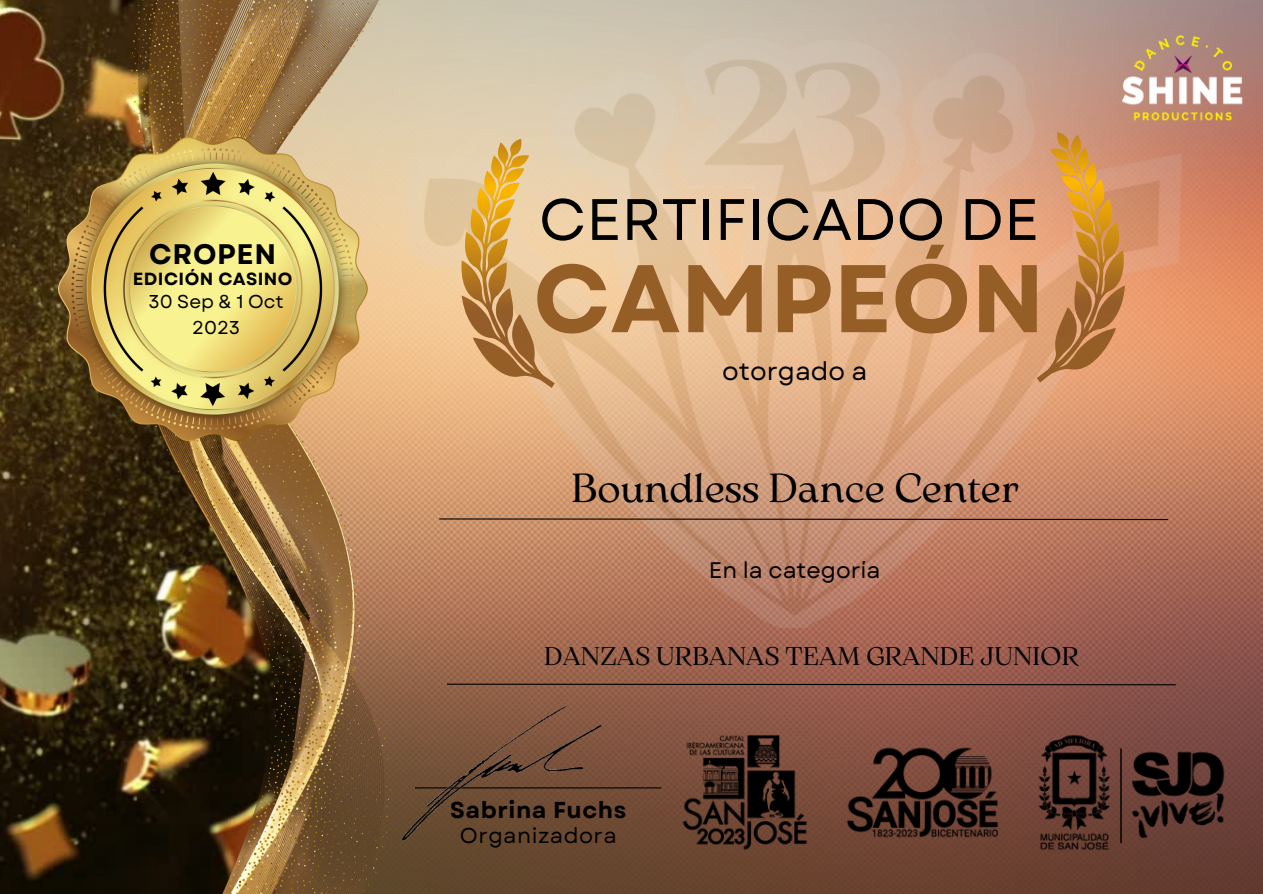
<style>
.page{position:relative;width:1263px;height:894px;background:#fff}
.page>*{position:absolute;margin:0;border:0;box-sizing:border-box;transform-origin:0 0}
.t1{font:700 95.7px "Garet";color:#955e27}
.t2{font:58.2px "Garet";color:#000}
.t3{font:40.5px "Arsenica Antiqua";color:#000}
.t4{font:700 28.2px "Garet";letter-spacing:.025em;color:#000}
.t5{font:25.5px "Arsenica Antiqua";color:#000}
.t6{font:25.5px "Garet";color:#000}
.t7{font:700 22.95px "Garet";letter-spacing:.025em;color:#000}
.t8{font:22.5px "Garet";color:#000}
.t9{font:21.45px "Garet";letter-spacing:.025em;color:#000}
.t10{font:18.6px "Garet";color:#000}
.t11{font:700 17.55px "Garet";letter-spacing:.025em;color:#000}
</style>
<div class="page">
<img style="left:392px;top:0;width:871px;height:893px">
<img style="left:0;top:0;width:131px;height:893px">
<img style="left:131px;top:0;width:261px;height:893px">
<img style="left:58px;top:137px;width:309px;height:304px">
<img style="left:381px;top:31px;width:861px;height:596px">
<img style="left:1111px;top:23px;width:148px;height:114px">
<hr style="left:415px;top:787px;width:246px;height:1px;background:#000">
<svg style="left:958px;top:129px;width:193px;height:255px;background:#da9d6e"></svg>
<svg style="left:438px;top:136px;width:186px;height:254px;background:#e2bc89"></svg>
<img style="left:392px;top:685px;width:229px;height:173px">
<svg style="left:446px;top:683px;width:230px;height:2px"></svg>
<svg style="left:438px;top:517px;width:731px;height:3px;background:#7b5744"></svg>
<img style="left:676px;top:676px;width:554px;height:197px">
<p class="t4" style="left:149px;top:234px;width:128px">CROPEN</p>
<p class="t11" style="left:133px;top:266px;width:161px">EDICIÓN CASINO</p>
<p class="t10" style="left:148px;top:288px;width:137px">30 Sep &amp; 1 Oct</p>
<p class="t10" style="left:192px;top:314px;width:50px">2023</p>
<p class="t2" style="left:539px;top:177px;width:502px">CERTIFICADO DE</p>
<p class="t1" style="left:533px;top:230px;width:513px">CAMPEÓN</p>
<p class="t6" style="left:722px;top:352px;width:147px">otorgado a</p>
<p class="t3" style="left:571px;top:473px;width:449px">Boundless Dance Center</p>
<p class="t8" style="left:709px;top:554px;width:173px">En la categoría</p>
<p class="t5" style="left:544px;top:646px;width:537px">DANZAS URBANAS TEAM GRANDE JUNIOR</p>
<p class="t7" style="left:450px;top:792px;width:178px">Sabrina Fuchs</p>
<p class="t9" style="left:460px;top:819px;width:158px">Organizadora</p>
</div>
